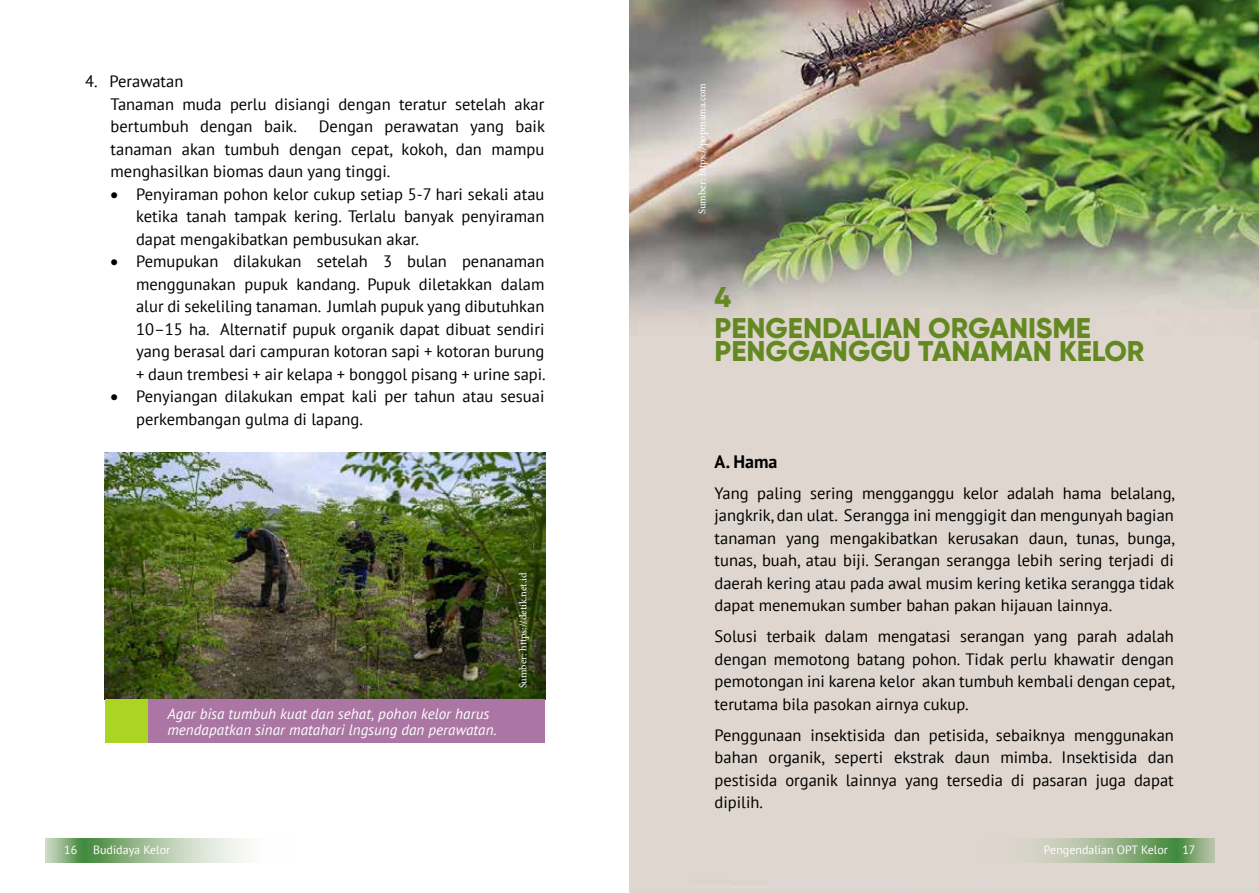
<style>
.page{position:relative;width:1259px;height:893px;background:#fff}
.page>*{position:absolute;margin:0;border:0;box-sizing:border-box;transform-origin:0 0}
.t1{font:800 28.5px/31px "Gilroy";color:#648922}
.t2{font:700 18px "PT Sans";color:#000}
.t3{font:16.5px/22.5px "PT Sans";color:#000;text-align:justify}
.t4{font:italic 15px/16.5px "PT Sans";letter-spacing:.005em;color:#fff}
.t5{font:12px "PT Sans";color:#fff}
.t6{font:10.5px "Minion Pro";letter-spacing:-.005em;color:#fff}
</style>
<div class="page">
<img style="left:629px;top:0;width:630px;height:888px">
<img style="left:105px;top:452px;width:440px;height:248px">
<div style="left:107px;top:700px;width:438px;height:43px;background:#ab76a4"></div>
<div style="left:105px;top:700px;width:43px;height:43px;background:#abd524"></div>
<div style="left:1174px;top:838px;width:40px;height:24px;background:linear-gradient(to right,#388533,#bdc5ac)"></div>
<div style="left:45px;top:838px;width:40px;height:24px;background:linear-gradient(to right,#d8dfce,#408738)"></div>
<svg style="left:966px;top:838px;width:208px;height:24px;background:#b1c0a3"></svg>
<svg style="left:85px;top:838px;width:160px;height:24px;background:#aec8a7"></svg>
<p class="t3" style="left:111px;top:70px;width:435px;text-align:left;text-indent:-26px">4. Perawatan<br>Tanaman muda perlu disiangi dengan teratur setelah akar bertumbuh dengan baik.</p>
<p class="t3" style="left:111px;top:115px;width:436px;text-indent:208px">Dengan perawatan yang baik tanaman akan tumbuh dengan cepat, kokoh, dan mampu menghasilkan biomas daun yang tinggi.</p>
<p class="t3" style="left:136px;top:182px;width:410px;text-indent:-26px">• Penyiraman pohon kelor cukup setiap 5-7 hari sekali atau ketika tanah tampak kering. Terlalu banyak penyiraman dapat mengakibatkan pembusukan akar.</p>
<p class="t3" style="left:136px;top:250px;width:411px;text-indent:-26px">• Pemupukan dilakukan setelah 3 bulan penanaman menggunakan pupuk kandang. Pupuk diletakkan dalam alur di sekeliling tanaman. Jumlah pupuk yang dibutuhkan 10–15 ha. Alternatif pupuk organik dapat dibuat sendiri yang berasal dari campuran kotoran sapi + kotoran burung + daun trembesi + air kelapa + bonggol pisang + urine sapi.</p>
<p class="t3" style="left:136px;top:385px;width:410px;text-indent:-26px">• Penyiangan dilakukan empat kali per tahun atau sesuai perkembangan gulma di lapang.</p>
<p class="t4" style="left:167px;top:705px;width:331px">Agar bisa tumbuh kuat dan sehat, pohon kelor harus mendapatkan sinar matahari lngsung dan perawatan.</p>
<p class="t6" style="left:516px;top:688px;width:117px;rotate:-90deg">Sumber: https://detik.net.id</p>
<p class="t6" style="left:695px;top:214px;width:133px;rotate:-90deg">Sumber: https://popmama.com</p>
<h1 class="t1" style="left:714px;top:282px;width:378px">4<br>PENGENDALIAN ORGANISME</h1>
<h1 class="t1" style="left:714px;top:335px;width:431px">PENGGANGGU TANAMAN KELOR</h1>
<p class="t2" style="left:714px;top:450px;width:64px">A. Hama</p>
<p class="t3" style="left:714px;top:481px;width:462px">Yang paling sering mengganggu kelor adalah hama belalang, jangkrik, dan ulat. Serangga ini menggigit dan mengunyah bagian tanaman yang mengakibatkan kerusakan daun, tunas, bunga, tunas, buah, atau biji. Serangan serangga lebih sering terjadi di daerah kering atau pada awal musim kering ketika serangga tidak dapat menemukan sumber bahan pakan hijauan lainnya.</p>
<p class="t3" style="left:714px;top:625px;width:462px">Solusi terbaik dalam mengatasi serangan yang parah adalah dengan memotong batang pohon. Tidak perlu khawatir dengan pemotongan ini karena kelor akan tumbuh kembali dengan cepat, terutama bila pasokan airnya cukup.</p>
<p class="t3" style="left:714px;top:723px;width:461px">Penggunaan insektisida dan petisida, sebaiknya menggunakan bahan organik, seperti ekstrak daun mimba. Insektisida dan pestisida organik lainnya yang tersedia di pasaran juga dapat dipilih.</p>
<p class="t5" style="left:64px;top:842px;width:15px">16</p>
<p class="t5" style="left:93px;top:842px;width:79px">Budidaya Kelor</p>
<p class="t5" style="left:1044px;top:842px;width:153px">Pengendalian OPT Kelor 17</p>
</div>
